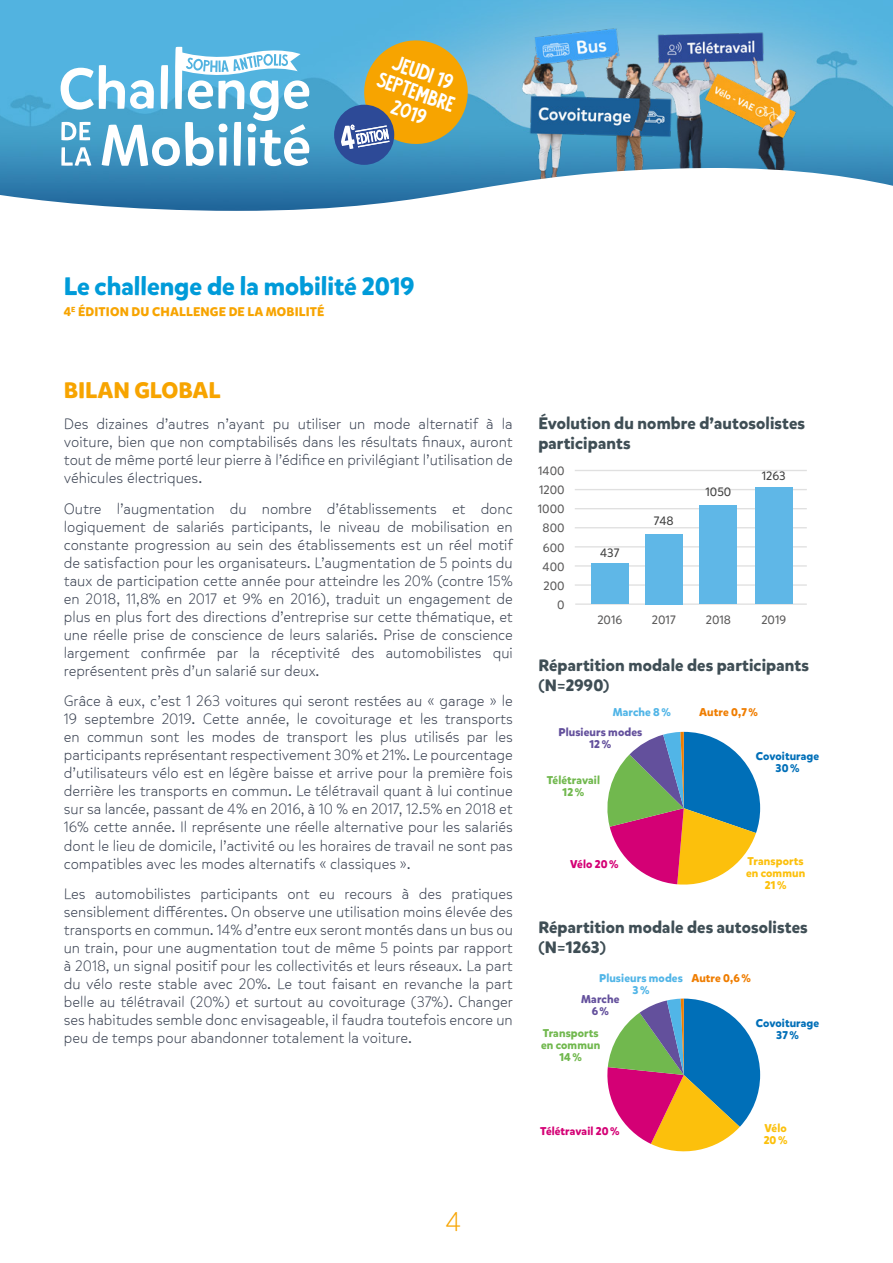
<style>
.page{position:relative;width:893px;height:1263px;background:#fff}
.page>*{position:absolute;margin:0;border:0;box-sizing:border-box;transform-origin:0 0}
.t1{font:300 27px "Mikado";color:#f7a400}
.t2{font:700 25.05px "Mikado";color:#009bd9}
.t3{font:700 22.5px "Mikado";color:#f7a400}
.t4{font:17.4px/20.9px "Alvania";color:#fff;text-align:center}
.t5{font:700 16.5px/19.8px "Mikado";letter-spacing:.01em;color:#3f4e55}
.t6{font:300 15px/18px "Mikado";color:#384050;text-align:justify}
.t7{font:700 12.6px "Mikado";letter-spacing:.015em;color:#f7a400}
.t8{font:12.15px/19.2px "Mikado";color:#5b5a5a;text-align:justify}
.t9{font:12.15px "Mikado";color:#404040}
.t10{font:700 11.25px/12px "Mikado";letter-spacing:.01em;color:#71b84e;text-align:center}
.t11{font:700 11.25px/12px "Mikado";letter-spacing:.01em;color:#006fb8;text-align:center}
.t12{font:700 11.25px/12px "Mikado";letter-spacing:.01em;color:#fcc00c;text-align:center}
.t13{font:700 11.25px/12px "Mikado";letter-spacing:.01em;color:#63509c;text-align:center}
.t14{font:700 11.25px/12px "Mikado";letter-spacing:.01em;color:#51b5e7;text-align:center}
.t15{font:700 11.25px "Mikado";letter-spacing:.01em;color:#d40075}
.t16{font:700 11.25px "Mikado";letter-spacing:.005em;color:#ef7d00}
</style>
<div class="page">
<img style="left:0;top:0;width:893px;height:167px">
<svg style="left:61px;top:46px;width:248px;height:120px"></svg>
<div style="left:265px;top:56px;width:6px;height:8px;background:#fff;border-radius:50%"></div>
<div style="left:334px;top:105px;width:60px;height:60px;background:#2d4a97;border-radius:50%"></div>
<svg style="left:341px;top:34px;width:133px;height:117px;background:#a9a163"></svg>
<img style="left:490px;top:5px;width:319px;height:162px">
<svg style="left:0;top:167px;width:893px;height:44px"></svg>
<hr style="left:575px;top:470px;width:232px;height:1px;background:#e0e0e0">
<hr style="left:575px;top:603px;width:232px;height:2px;background:#e0e0e0">
<hr style="left:575px;top:489px;width:232px;height:1px;background:#e0e0e0">
<hr style="left:575px;top:508px;width:232px;height:1px;background:#e0e0e0">
<hr style="left:575px;top:527px;width:232px;height:1px;background:#e0e0e0">
<hr style="left:575px;top:546px;width:232px;height:1px;background:#e0e0e0">
<hr style="left:575px;top:565px;width:232px;height:2px;background:#e0e0e0">
<hr style="left:575px;top:584px;width:232px;height:2px;background:#e0e0e0">
<div style="left:591px;top:564px;width:38px;height:40px;background:#5fb7e7"></div>
<div style="left:645px;top:534px;width:38px;height:70px;background:#5fb7e7"></div>
<div style="left:699px;top:506px;width:38px;height:98px;background:#5fb7e7"></div>
<div style="left:755px;top:487px;width:38px;height:117px;background:#5fb7e7"></div>
<svg style="left:607px;top:732px;width:153px;height:153px"></svg>
<svg style="left:607px;top:998px;width:153px;height:154px"></svg>
<p class="t4" style="left:388px;top:51px;width:82px;rotate:19deg">jeudi 19 septembre<br>2019</p>
<h2 class="t2" style="left:64px;top:271px;width:352px">Le challenge de la mobilité 2019</h2>
<p class="t7" style="left:64px;top:304px;width:262px">4<sup>E</sup> ÉDITION DU CHALLENGE DE LA MOBILITÉ</p>
<h3 class="t3" style="left:64px;top:376px;width:158px">BILAN GLOBAL</h3>
<p class="t6" style="left:64px;top:415px;width:451px">Des dizaines d’autres n’ayant pu utiliser un mode alternatif à la voiture, bien que non comptabilisés dans les résultats finaux, auront tout de même porté leur pierre à l’édifice en privilégiant l’utilisation de véhicules électriques.</p>
<p class="t6" style="left:64px;top:500px;width:451px">Outre l’augmentation du nombre d’établissements et donc logiquement de salariés participants, le niveau de mobilisation en constante progression au sein des établissements est un réel motif de satisfaction pour les organisateurs. L’augmentation de 5 points du taux de participation cette année pour atteindre les 20% (contre 15% en 2018, 11,8% en 2017 et 9% en 2016), traduit un engagement de plus en plus fort des directions d’entreprise sur cette thématique, et une réelle prise de conscience de leurs salariés. Prise de conscience largement confirmée par la réceptivité des automobilistes qui représentent près d’un salarié sur deux.</p>
<p class="t6" style="left:64px;top:692px;width:451px">Grâce à eux, c’est 1 263 voitures qui seront restées au « garage » le 19 septembre 2019. Cette année, le covoiturage et les transports en commun sont les modes de transport les plus utilisés par les participants représentant respectivement 30% et 21%. Le pourcentage d’utilisateurs vélo est en légère baisse et arrive pour la première fois derrière les transports en commun. Le télétravail quant à lui continue sur sa lancée, passant de 4% en 2016, à 10 % en 2017, 12.5% en 2018 et 16% cette année. Il représente une réelle alternative pour les salariés dont le lieu de domicile, l’activité ou les horaires de travail ne sont pas compatibles avec les modes alternatifs « classiques ».</p>
<p class="t6" style="left:64px;top:885px;width:451px">Les automobilistes participants ont eu recours à des pratiques sensiblement différentes. On observe une utilisation moins élevée des transports en commun. 14% d’entre eux seront montés dans un bus ou un train, pour une augmentation tout de même 5 points par rapport à 2018, un signal positif pour les collectivités et leurs réseaux. La part du vélo reste stable avec 20%. Le tout faisant en revanche la part belle au télétravail (20%) et surtout au covoiturage (37%). Changer ses habitudes semble donc envisageable, il faudra toutefois encore un peu de temps pour abandonner totalement la voiture.</p>
<p class="t5" style="left:538px;top:413px;width:268px">Évolution du nombre d’autosolistes participants</p>
<p class="t8" style="left:538px;top:461px;width:28px">1400<br>1200<br>1000</p>
<p class="t9" style="left:762px;top:469px;width:25px">1263</p>
<p class="t9" style="left:705px;top:485px;width:27px">1050</p>
<p class="t8" style="left:543px;top:519px;width:24px">800</p>
<p class="t8" style="left:543px;top:538px;width:23px">600</p>
<p class="t8" style="left:543px;top:557px;width:24px">400</p>
<p class="t8" style="left:544px;top:576px;width:23px">200</p>
<p class="t8" style="left:557px;top:595px;width:9px">0</p>
<p class="t9" style="left:600px;top:546px;width:21px">437</p>
<p class="t8" style="left:597px;top:610px;width:26px">2016</p>
<p class="t9" style="left:654px;top:513px;width:21px">748</p>
<p class="t8" style="left:652px;top:610px;width:25px">2017</p>
<p class="t8" style="left:706px;top:610px;width:27px">2018</p>
<p class="t8" style="left:761px;top:610px;width:26px">2019</p>
<p class="t5" style="left:538px;top:656px;width:272px">Répartition modale des participants (N=2990)</p>
<p class="t14" style="left:613px;top:706px;width:60px">Marche 8 %</p>
<p class="t16" style="left:699px;top:704px;width:60px">Autre 0,7 %</p>
<p class="t13" style="left:558px;top:726px;width:85px">Plusieurs modes<br>12%</p>
<p class="t10" style="left:547px;top:774px;width:55px">Télétravail<br>12%</p>
<p class="t15" style="left:570px;top:857px;width:50px">Vélo 20 %</p>
<p class="t11" style="left:756px;top:750px;width:65px">Covoiturage<br>30%</p>
<p class="t12" style="left:746px;top:855px;width:61px">Transports en commun<br>21%</p>
<p class="t5" style="left:538px;top:918px;width:271px">Répartition modale des autosolistes (N=1263)</p>
<p class="t14" style="left:599px;top:972px;width:85px">Plusieurs modes<br>3%</p>
<p class="t16" style="left:691px;top:971px;width:61px">Autre 0,6 %</p>
<p class="t13" style="left:581px;top:993px;width:40px">Marche<br>6%</p>
<p class="t10" style="left:541px;top:1027px;width:61px">Transports en commun<br>14%</p>
<p class="t11" style="left:756px;top:1017px;width:65px">Covoiturage<br>37%</p>
<p class="t15" style="left:540px;top:1123px;width:81px">Télétravail 20 %</p>
<p class="t12" style="left:764px;top:1122px;width:25px;text-align:left">Vélo<br>20%</p>
<h1 class="t1" style="left:446px;top:1205px;width:17px">4</h1>
</div>
